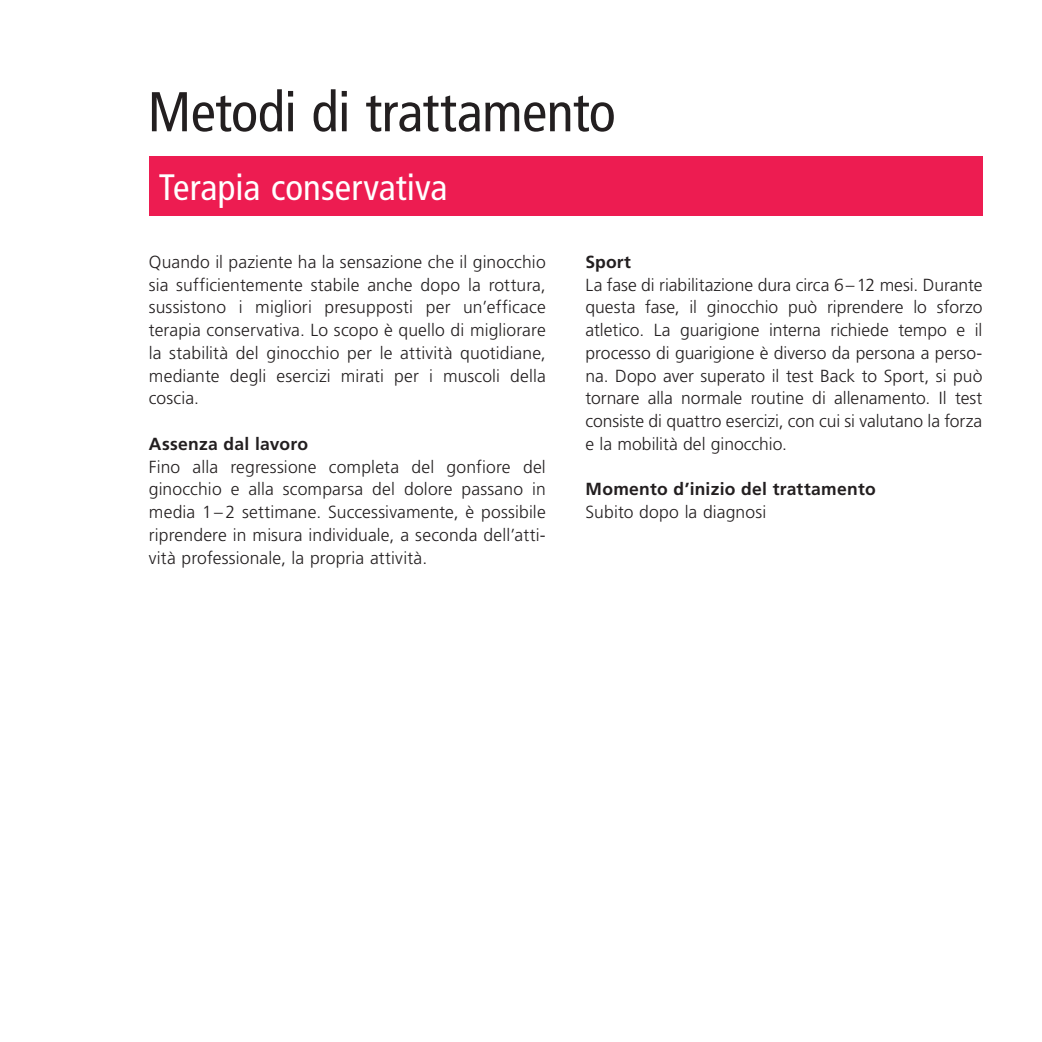
<style>
.page{position:relative;width:1042px;height:1042px;background:#fff}
.page>*{position:absolute;margin:0;border:0;box-sizing:border-box;transform-origin:0 0}
.t1{font:condensed 56px "Frutiger LT Pro";letter-spacing:-.01em;color:#231f20}
.t2{font:condensed 36.75px "Frutiger LT Pro";color:#fff}
.t3{font:300 17.5px/22.8px "Frutiger LT Pro";letter-spacing:.005em;color:#231f20;text-align:justify}
.t4{font:700 17.5px "Frutiger LT Pro";letter-spacing:.015em;color:#231f20}
</style>
<div class="page">
<div style="left:149px;top:157px;width:833px;height:59px;background:#ed1c51"></div>
<h1 class="t1" style="left:148px;top:79px;width:470px">Metodi di trattamento</h1>
<h2 class="t2" style="left:159px;top:165px;width:290px">Terapia conservativa</h2>
<p class="t3" style="left:149px;top:250px;width:398px">Quando il paziente ha la sensazione che il ginocchio sia sufficientemente stabile anche dopo la rottura, sussistono i migliori presupposti per un’efficace terapia conservativa. Lo scopo è quello di migliorare la stabilità del ginocchio per le attività quotidiane, mediante degli esercizi mirati per i muscoli della coscia.</p>
<p class="t4" style="left:149px;top:433px;width:161px">Assenza dal lavoro</p>
<p class="t3" style="left:149px;top:455px;width:398px">Fino alla regressione completa del gonfiore del ginocchio e alla scomparsa del dolore passano in media 1 – 2 settimane. Successivamente, è possibile riprendere in misura individuale, a seconda dell’atti&shy;vità professionale, la propria attività.</p>
<p class="t4" style="left:585px;top:251px;width:47px">Sport</p>
<p class="t3" style="left:585px;top:273px;width:398px">La fase di riabilitazione dura circa 6–12 mesi. Durante questa fase, il ginocchio può riprendere lo sforzo atletico. La guarigione interna richiede tempo e il processo di guarigione è diverso da persona a perso&shy;na. Dopo aver superato il test Back to Sport, si può tornare alla normale routine di allenamento. Il test consiste di quattro esercizi, con cui si valutano la forza e la mobilità del ginocchio.</p>
<p class="t4" style="left:585px;top:479px;width:292px">Momento d’inizio del trattamento</p>
<p class="t3" style="left:585px;top:501px;width:182px">Subito dopo la diagnosi</p>
</div>
